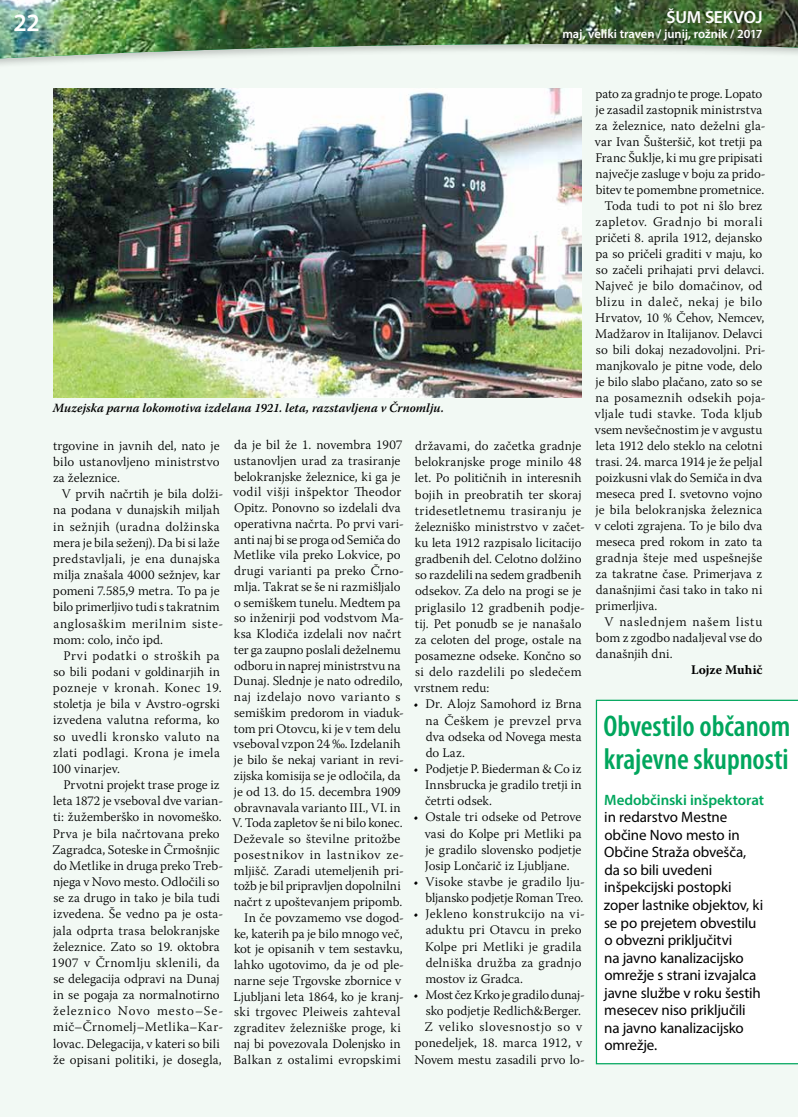
<style>
.page{position:relative;width:798px;height:1117px;background:#fff}
.page>*{position:absolute;margin:0;border:0;box-sizing:border-box;transform-origin:0 0}
.t1{font:600 condensed 30px/32.1px "Myriad Pro";letter-spacing:-.005em;color:#00a65d}
.t2{font:600 25px "Myriad Pro";color:#fff}
.t3{font:600 17.5px "Myriad Pro";letter-spacing:-.01em;color:#fff}
.t4{font:15px/17.5px "Myriad Pro";letter-spacing:-.01em;color:#000}
.t5{font:600 15px "Myriad Pro";letter-spacing:-.005em;color:#00a65d}
.t6{font:300 13.12px/16.1px "Warnock Pro";letter-spacing:.005em;color:#000;text-align:justify}
.t7{font:300 13.12px/16.1px "Warnock Pro";letter-spacing:.025em;color:#000}
.t8{font:300 13.12px "Warnock Pro";letter-spacing:.04em;color:#000}
.t9{font:300 13.12px "Warnock Pro";letter-spacing:.045em;color:#000}
.t10{font:300 13.12px "Warnock Pro";letter-spacing:.055em;color:#000}
.t11{font:700 13.12px "Warnock Pro";color:#000}
.t12{font:italic 600 12.5px "Warnock Pro";letter-spacing:.005em;color:#000}
.t13{font:600 12.5px "Myriad Pro";color:#fff}
</style>
<div class="page">
<div style="left:0;top:94px;width:797px;height:1022px;background:#f2f9f4"></div>
<div style="left:0;top:76px;width:797px;height:18px;background:#f2f9f4"></div>
<img style="left:0;top:0;width:797px;height:76px">
<svg style="left:595px;top:699px;width:202px;height:365px"></svg>
<img style="left:53px;top:89px;width:528px;height:308px">
<h2 class="t2" style="left:13px;top:6px;width:28px">22</h2>
<h3 class="t3" style="left:666px;top:6px;width:97px">ŠUM SEKVOJ</h3>
<p class="t13" style="left:562px;top:26px;width:201px">maj, veliki traven / junij, rožnik / 2017</p>
<p class="t12" style="left:53px;top:400px;width:392px">Muzejska parna lokomotiva izdelana 1921. leta, razstavljena v Črnomlju.</p>
<p class="t6" style="left:53px;top:437px;width:168px">trgovine in javnih del, nato je bilo ustanovljeno ministrstvo za železnice.</p>
<p class="t6" style="left:53px;top:485px;width:172px;text-align:left;text-indent:9px">V prvih načrtih je bila dolži&shy;na podana v dunajskih miljah in sežnjih (uradna dolžinska mera je bila seženj). Da bi si laže predstavljali, je ena dunajska milja znašala 4000 sežnjev, kar pomeni 7.585,9 metra. To pa je bilo primerljivo tudi s takratnim anglosaškim merilnim siste&shy;mom: colo, inčo ipd.</p>
<p class="t7" style="left:52px;top:647px;width:171px;text-indent:12px">Prvi podatki o stroških pa so bili podani v goldinarjih in pozneje v kronah. Konec 19. stoletja je bila v Avstro-ogrski izvedena valutna reforma, ko so uvedli kronsko valuto na zlati podlagi. Krona je imela<br>100 vinarjev.</p>
<p class="t6" style="left:52px;top:776px;width:173px;text-align:left;text-indent:12px">Prvotni projekt trase proge iz leta 1872 je vseboval dve varian&shy;ti: žužemberško in novomeško.<br>Prva je bila načrtovana preko<br>Zagradca, Soteske in Črmošnjic do Metlike in druga preko Treb&shy;njega v Novo mesto. Odločili so se za drugo in tako je bila tudi izvedena. Še vedno pa je osta&shy;jala odprta trasa belokranjske železnice. Zato so 19. oktobra<br>1907 v Črnomlju sklenili, da se delegacija odpravi na Dunaj in se pogaja za normalnotirno železnico Novo mesto–Se&shy;mič–Črnomelj–Metlika–Kar&shy;lovac. Delegacija, v kateri so bili že opisani politiki, je dosegla,</p>
<p class="t6" style="left:232px;top:436px;width:173px;line-height:15.8px;text-align:right">da je bil že 1. novembra 1907 ustanovljen urad za trasiranje belokranjske železnice, ki ga je vodil višji inšpektor Theodor<br>Opitz. Ponovno so izdelali dva operativna načrta. Po prvi vari&shy;anti naj bi se proga od Semiča do<br>Metlike vila preko Lokvice, po drugi varianti pa preko Črno&shy;mlja. Takrat se še ni razmišljalo o semiškem tunelu. Medtem pa so inženirji pod vodstvom Ma&shy;ksa Klodiča izdelali nov načrt ter ga zaupno poslali deželnemu odboru in naprej ministrstvu na<br>Dunaj. Slednje je nato odredilo, naj izdelajo novo varianto s semiškim predorom in viaduk&shy;tom pri Otovcu, ki je v tem delu vseboval vzpon 24 ‰. Izdelanih je bilo še nekaj variant in revi&shy;zijska komisija se je odločila, da je od 13. do 15. decembra 1909 obravnavala varianto III., VI. in<br>V. Toda zapletov še ni bilo konec.<br>Deževale so številne pritožbe posestnikov in lastnikov ze&shy;mljišč. Zaradi utemeljenih pri&shy;tožb je bil pripravljen dopolnilni načrt z upoštevanjem pripomb.<br>In če povzamemo vse dogod&shy;ke, katerih pa je bilo mnogo več, kot je opisanih v tem sestavku, lahko ugotovimo, da je od ple&shy;narne seje Trgovske zbornice v<br>Ljubljani leta 1864, ko je kranj&shy;ski trgovec Pleiweis zahteval zgraditev železniške proge, ki naj bi povezovala Dolenjsko in<br>Balkan z ostalimi evropskimi</p>
<p class="t6" style="left:414px;top:437px;width:172px;text-align:left">državami, do začetka gradnje belokranjske proge minilo 48 let. Po političnih in interesnih bojih in preobratih ter skoraj tridesetletnemu trasiranju je železniško ministrstvo v začet&shy;ku leta 1912 razpisalo licitacijo gradbenih del. Celotno dolžino so razdelili na sedem gradbenih odsekov. Za delo na progi se je priglasilo 12 gradbenih podje&shy;tij. Pet ponudb se je nanašalo za celoten del proge, ostale na posamezne odseke. Končno so si delo razdelili po sledečem vrstnem redu:</p>
<p class="t6" style="left:425px;top:695px;width:158px;text-indent:-12px">• Dr. Alojz Samohord iz Brna na Češkem je prevzel prva dva odseka od Novega mesta do Laz.</p>
<p class="t6" style="left:425px;top:760px;width:158px;text-indent:-12px">• Podjetje P. Biederman &amp; Co iz Innsbrucka je gradilo tretji in četrti odsek.</p>
<p class="t6" style="left:424px;top:808px;width:158px;text-indent:-11px">• Ostale tri odseke od Petrove vasi do Kolpe pri Metliki pa je gradilo slovensko podjetje Josip Lončarič iz Ljubljane.</p>
<p class="t6" style="left:413px;top:873px;width:173px;text-align:right">• Visoke stavbe je gradilo lju&shy;bljansko podjetje Roman Treo.</p>
<p class="t6" style="left:425px;top:905px;width:161px;text-align:left;text-indent:-12px">• Jekleno konstrukcijo na vi&shy;aduktu pri Otavcu in preko<br>Kolpe pri Metliki je gradila delniška družba za gradnjo mostov iz Gradca.</p>
<p class="t6" style="left:413px;top:986px;width:173px;text-align:right">• Most čez Krko je gradilo dunaj&shy;sko podjetje Redlich&amp;Berger.<br>Z veliko slovesnostjo so v ponedeljek, 18. marca 1912, v<br>Novem mestu zasadili prvo lo-</p>
<p class="t6" style="left:595px;top:85px;width:168px">pato za gradnjo te proge. Lopato</p>
<p class="t6" style="left:595px;top:101px;width:168px">je zasadil zastopnik ministrstva</p>
<p class="t6" style="left:595px;top:117px;width:171px">za železnice, nato deželni gla-</p>
<p class="t6" style="left:594px;top:133px;width:169px">var Ivan Šušteršič, kot tretji pa</p>
<p class="t6" style="left:595px;top:149px;width:169px">Franc Šuklje, ki mu gre pripisati</p>
<p class="t6" style="left:595px;top:165px;width:171px">največje zasluge v boju za prido-</p>
<p class="t6" style="left:595px;top:181px;width:170px">bitev te pomembne prometnice.</p>
<p class="t6" style="left:604px;top:197px;width:159px">Toda tudi to pot ni šlo brez</p>
<p class="t8" style="left:595px;top:214px;width:168px">zapletov. Gradnjo bi morali</p>
<p class="t6" style="left:595px;top:229px;width:168px">pričeti 8. aprila 1912, dejansko</p>
<p class="t6" style="left:595px;top:245px;width:168px">pa so pričeli graditi v maju, ko</p>
<p class="t6" style="left:595px;top:261px;width:170px">so začeli prihajati prvi delavci.</p>
<p class="t6" style="left:595px;top:277px;width:169px">Največ je bilo domačinov, od</p>
<p class="t9" style="left:595px;top:294px;width:168px">blizu in daleč, nekaj je bilo</p>
<p class="t6" style="left:595px;top:309px;width:170px">Hrvatov, 10 % Čehov, Nemcev,</p>
<p class="t6" style="left:595px;top:325px;width:169px">Madžarov in Italijanov. Delavci</p>
<p class="t6" style="left:595px;top:341px;width:171px">so bili dokaj nezadovoljni. Pri-</p>
<p class="t6" style="left:595px;top:357px;width:168px">manjkovalo je pitne vode, delo</p>
<p class="t6" style="left:595px;top:373px;width:168px">je bilo slabo plačano, zato so se</p>
<p class="t7" style="left:595px;top:389px;width:171px">na posameznih odsekih poja-</p>
<p class="t7" style="left:594px;top:405px;width:169px">vljale tudi stavke. Toda kljub</p>
<p class="t6" style="left:594px;top:421px;width:169px">vsem nevšečnostim je v avgustu</p>
<p class="t6" style="left:595px;top:437px;width:168px">leta 1912 delo steklo na celotni</p>
<p class="t6" style="left:595px;top:453px;width:168px">trasi. 24. marca 1914 je že peljal</p>
<p class="t6" style="left:595px;top:469px;width:168px">poizkusni vlak do Semiča in dva</p>
<p class="t6" style="left:595px;top:485px;width:168px">meseca pred I. svetovno vojno</p>
<p class="t6" style="left:595px;top:501px;width:168px">je bila belokranjska železnica</p>
<p class="t6" style="left:594px;top:517px;width:169px">v celoti zgrajena. To je bilo dva</p>
<p class="t6" style="left:595px;top:533px;width:168px">meseca pred rokom in zato ta</p>
<p class="t6" style="left:595px;top:549px;width:168px">gradnja šteje med uspešnejše</p>
<p class="t6" style="left:595px;top:565px;width:168px">za takratne čase. Primerjava z</p>
<p class="t6" style="left:595px;top:581px;width:168px">današnjimi časi tako in tako ni</p>
<p class="t6" style="left:595px;top:597px;width:63px">primerljiva.</p>
<p class="t10" style="left:604px;top:613px;width:159px">V naslednjem našem listu</p>
<p class="t6" style="left:595px;top:629px;width:168px">bom z zgodbo nadaljeval vse do</p>
<p class="t6" style="left:595px;top:645px;width:78px">današnjih dni.</p>
<p class="t11" style="left:690px;top:662px;width:73px">Lojze Muhič</p>
<h1 class="t1" style="left:603px;top:709px;width:188px">Obvestilo občanom krajevne skupnosti</h1>
<p class="t5" style="left:604px;top:790px;width:161px">Medobčinski inšpektorat</p>
<p class="t4" style="left:603px;top:808px;width:161px">in redarstvo Mestne občine Novo mesto in<br>Občine Straža obvešča, da so bili uvedeni inšpekcijski postopki zoper lastnike objektov, ki se po prejetem obvestilu o obvezni priključitvi<br>na javno kanalizacijsko omrežje s strani izvajalca javne službe v roku šestih mesecev niso priključili na javno kanalizacijsko omrežje.</p>
</div>
